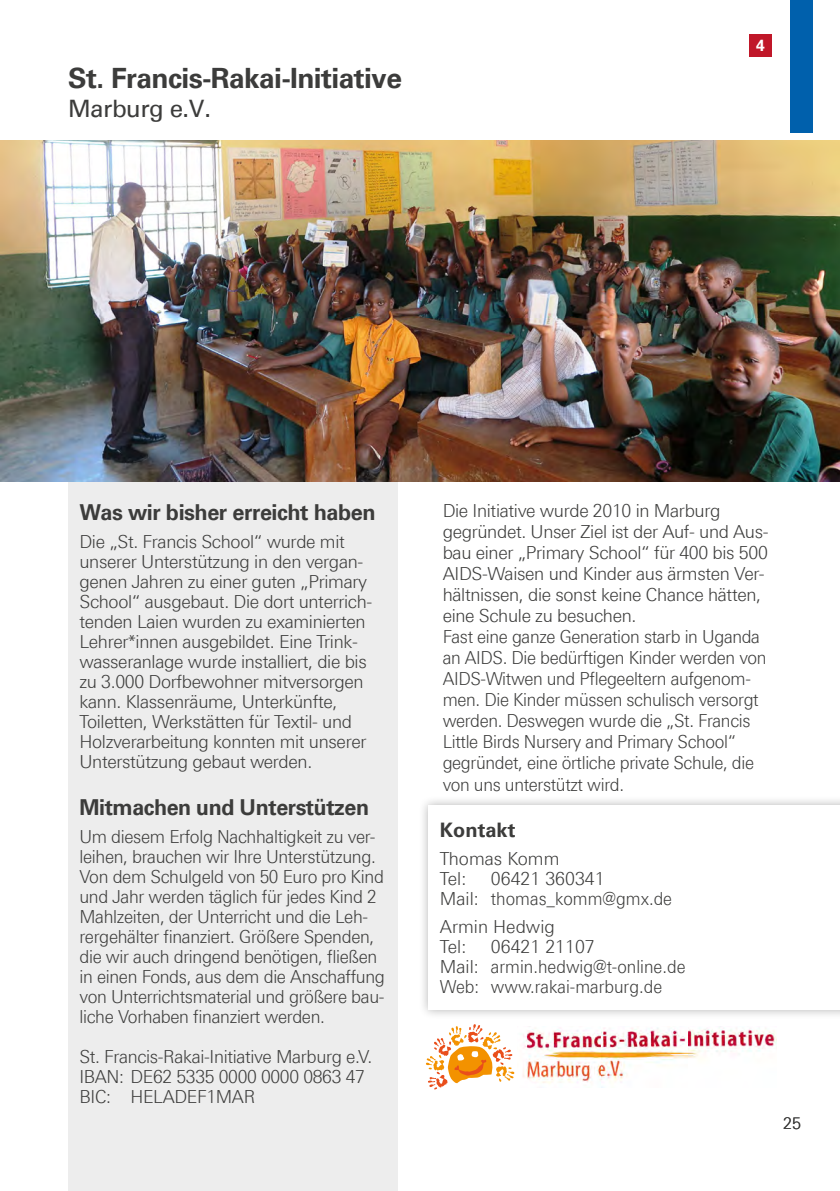
<style>
.page{position:relative;width:840px;height:1191px;background:#fff}
.page>*{position:absolute;margin:0;border:0;box-sizing:border-box;transform-origin:0 0}
.Überschrift_dick{font:700 28px "Univers";letter-spacing:-.02em;color:#3c3c3b}
.Überschrift_dick-2{font:24px "Univers";letter-spacing:-.02em;color:#3c3c3b}
.Überschrift_dick-3{font:700 22px "Univers";letter-spacing:-.02em;color:#3c3c3b}
.Überschrift_dick-4{font:700 20px "Univers";color:#3c3c3b}
.t1{font:300 18px/20px "Linotype Univers 330";letter-spacing:-.02em;color:#3c3c3b}
.t2{font:300 18px/20px "Linotype Univers 330";letter-spacing:-.02em;color:#3c3c3b;scale:.95 1}
.t3{font:300 18px/21px "Linotype Univers 330";letter-spacing:-.02em;color:#3c3c3b;scale:.94 1}
.t4{font:300 18px "Linotype Univers 330";color:#3c3c3b}
.t5{font:300 18px "Linotype Univers 330";color:#3c3c3b;scale:.92 1}
.t6{font:300 18px "Linotype Univers 330";letter-spacing:-.02em;color:#3c3c3b;scale:.92 1}
.t7{font:300 16px "Linotype Univers 330";color:#3c3c3b}
.Überschrift_dick-5{font:700 16px "Univers";color:#fff}
</style>
<div class="page">
<div style="left:68px;top:481px;width:329px;height:710px;background:#ededed"></div>
<div style="left:748px;top:34px;width:23px;height:23px;background:#c01729"></div>
<img style="left:0;top:140px;width:839px;height:341px">
<div style="left:418px;top:795px;width:421px;height:225px;background:#000;opacity:.3"></div>
<div style="left:428px;top:805px;width:411px;height:204px;background:#fff"></div>
<img style="left:523px;top:1027px;width:252px;height:60px">
<svg style="left:426px;top:1024px;width:88px;height:65px"></svg>
<div style="left:789px;top:0;width:23px;height:132px;background:#0060ac"></div>
<p class="Überschrift_dick" style="left:68px;top:62px;width:335px">St. Francis-Rakai-Initiative</p>
<p class="Überschrift_dick-2" style="left:68px;top:94px;width:144px">Marburg e.V.</p>
<p class="Überschrift_dick-5" style="left:755px;top:36px;width:10px">4</p>
<p class="Überschrift_dick-3" style="left:79px;top:499px;width:297px">Was wir bisher erreicht haben</p>
<p class="t1" style="left:79px;top:531px;width:294px">Die „St. Francis School“ wurde mit unserer Unterstützung in den vergan&shy;genen Jahren zu einer guten „Primary School“ ausgebaut. Die dort unterrich&shy;tenden Laien wurden zu examinierten Lehrer*innen ausgebildet. Eine Trink&shy;wasseranlage wurde installiert, die bis zu 3.000 Dorfbewohner mitversorgen kann. Klassenräume, Unterkünfte, Toiletten, Werkstätten für Textil- und Holzverarbeitung konnten mit unserer Unterstützung gebaut werden.</p>
<p class="Überschrift_dick-3" style="left:79px;top:794px;width:291px">Mitmachen und Unterstützen</p>
<p class="t2" style="left:79px;top:826px;width:323px">Um diesem Erfolg Nachhaltigkeit zu ver&shy;leihen, brauchen wir Ihre Unterstützung.<br>Von dem Schulgeld von 50 Euro pro Kind und Jahr werden täglich für jedes Kind 2<br>Mahlzeiten, der Unterricht und die Leh&shy;rergehälter finanziert. Größere Spenden, die wir auch dringend benötigen, fließen in einen Fonds, aus dem die Anschaffung von Unterrichtsmaterial und größere bau&shy;liche Vorhaben finanziert werden.</p>
<p class="t1" style="left:79px;top:1046px;width:294px">St. Francis-Rakai-Initiative Marburg e.V.</p>
<p class="t1" style="left:79px;top:1066px;width:287px">IBAN: DE62 5335 0000 0000 0863 47</p>
<p class="t1" style="left:79px;top:1086px;width:177px">BIC: HELADEF1MAR</p>
<p class="t1" style="left:442px;top:500px;width:327px;line-height:21px">Die Initiative wurde 2010 in Marburg gegründet. Unser Ziel ist der Auf- und Aus&shy;bau einer „Primary School“ für 400 bis 500<br>AIDS-Waisen und Kinder aus ärmsten Ver&shy;hältnissen, die sonst keine Chance hätten, eine Schule zu besuchen.</p>
<p class="t3" style="left:442px;top:626px;width:346px">Fast eine ganze Generation starb in Uganda an AIDS. Die bedürftigen Kinder werden von AIDS-Witwen und Pflegeeltern aufgenom&shy;men. Die Kinder müssen schulisch versorgt werden. Deswegen wurde die „St. Francis Little Birds Nursery and Primary School“ gegründet, eine örtliche private Schule, die von uns unterstützt wird.</p>
<p class="Überschrift_dick-4" style="left:439px;top:817px;width:77px">Kontakt</p>
<p class="t4" style="left:439px;top:847px;width:121px">Thomas Komm</p>
<p class="t1" style="left:439px;top:868px;width:28px">Tel:</p>
<p class="t4" style="left:490px;top:867px;width:115px">06421 360341</p>
<p class="t4" style="left:439px;top:887px;width:234px">Mail: thomas_komm@gmx.de</p>
<p class="t4" style="left:439px;top:915px;width:116px">Armin Hedwig</p>
<p class="t1" style="left:439px;top:936px;width:28px">Tel:</p>
<p class="t4" style="left:490px;top:935px;width:105px">06421 21107</p>
<p class="t4" style="left:439px;top:955px;width:247px">Mail: armin.hedwig@t-online.de</p>
<p class="t6" style="left:439px;top:975px;width:44px">Web:</p>
<p class="t5" style="left:490px;top:975px;width:187px">www.rakai-marburg.de</p>
<p class="t7" style="left:782px;top:1113px;width:19px">25</p>
</div>
